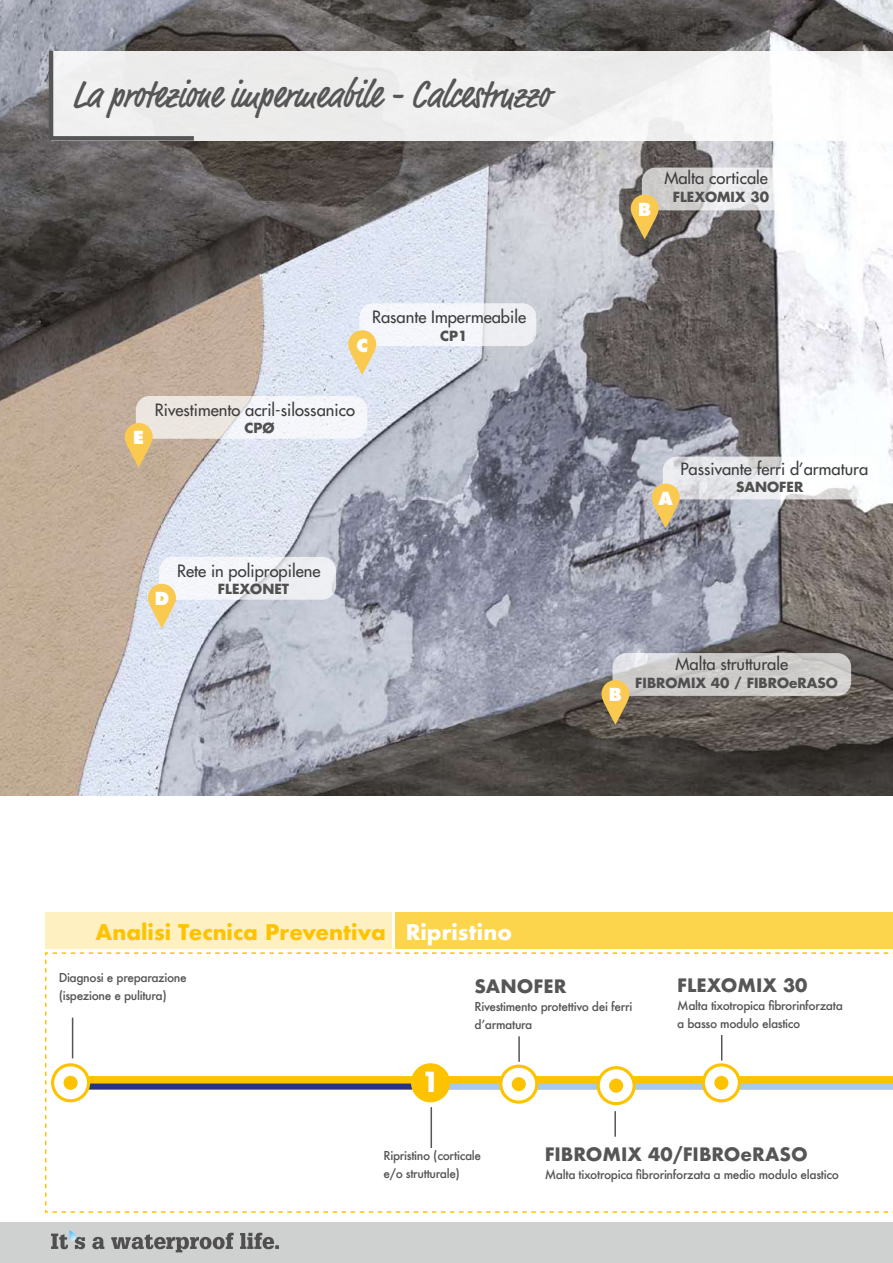
<style>
.page{position:relative;width:893px;height:1263px;background:#fff}
.page>*{position:absolute;margin:0;border:0;box-sizing:border-box;transform-origin:0 0}
.t1{font:500 condensed 39px "Market";color:#565656}
.t2{font:700 27px "Futura";color:#fff}
.t3{font:700 21px "Futura";color:#fdc300}
.t4{font:700 18px "Futura";color:#565656}
.t5{font:800 17.55px "Futura Std";color:#fff}
.t6{font:500 16.5px "Futura Std";color:#3d3d3d}
.t7{font:700 13.65px "Futura Std";color:#505050}
.t8{font:500 12px/18px "Futura";letter-spacing:-.03em;color:#565656}
.s1{color:#fff}
</style>
<div class="page">
<div style="left:0;top:1222px;width:893px;height:41px;background:#cfd0d0"></div>
<svg style="left:51px;top:1230px;width:228px;height:22px"></svg>
<img style="left:0;top:0;width:893px;height:795px">
<svg style="left:663px;top:457px;width:215px;height:42px"></svg>
<svg style="left:651px;top:483px;width:29px;height:45px"></svg>
<svg style="left:612px;top:653px;width:239px;height:43px;background:#cecccb"></svg>
<svg style="left:601px;top:679px;width:29px;height:46px"></svg>
<svg style="left:642px;top:168px;width:146px;height:42px"></svg>
<svg style="left:630px;top:194px;width:29px;height:45px"></svg>
<div style="left:359px;top:303px;width:177px;height:43px;background:#f3f5fa;border-radius:14px"></div>
<svg style="left:348px;top:329px;width:29px;height:46px"></svg>
<div style="left:159px;top:557px;width:177px;height:43px;background:#f2f3f7;border-radius:14px"></div>
<svg style="left:147px;top:583px;width:30px;height:46px"></svg>
<svg style="left:136px;top:396px;width:231px;height:43px;fill:#f1f3f7"></svg>
<svg style="left:124px;top:422px;width:29px;height:46px"></svg>
<div style="left:51px;top:51px;width:842px;height:90px;background:linear-gradient(to bottom,#f0efef,#f4f3f3)"></div>
<svg style="left:47px;top:46px;width:151px;height:97px"></svg>
<div style="left:395px;top:912px;width:498px;height:37px;background:#fdd54d"></div>
<div style="left:45px;top:912px;width:346px;height:37px;background:#fef0c0"></div>
<svg style="left:45px;top:952px;width:848px;height:261px"></svg>
<h1 class="t1" style="left:72px;top:71px;width:479px">La protezione impermeabile - Calcestruzzo</h1>
<h3 class="t6" style="left:372px;top:306px;width:156px">Rasante Impermeabile</h3>
<h3 class="t5" style="left:356px;top:334px;width:13px">C</h3>
<h3 class="t5" style="left:133px;top:427px;width:12px">E</h3>
<h3 class="t6" style="left:155px;top:399px;width:202px">Rivestimento acril-silossanico</h3>
<p class="t7" style="left:245px;top:419px;width:32px">CPØ</p>
<h3 class="t5" style="left:155px;top:587px;width:16px">D</h3>
<h3 class="t6" style="left:177px;top:560px;width:145px">Rete in polipropilene</h3>
<p class="t7" style="left:218px;top:580px;width:73px">FLEXONET</p>
<p class="t7" style="left:440px;top:326px;width:29px">CP1</p>
<h3 class="t5" style="left:638px;top:198px;width:14px">B</h3>
<h3 class="t6" style="left:664px;top:168px;width:105px">Malta corticale</h3>
<p class="t7" style="left:673px;top:188px;width:98px">FLEXOMIX 30</p>
<h3 class="t5" style="left:658px;top:487px;width:16px">A</h3>
<h3 class="t6" style="left:680px;top:458px;width:189px">Passivante ferri d’armatura</h3>
<p class="t7" style="left:736px;top:478px;width:69px">SANOFER</p>
<h3 class="t5" style="left:609px;top:684px;width:14px">B</h3>
<h3 class="t6" style="left:675px;top:653px;width:114px">Malta strutturale</h3>
<p class="t7" style="left:635px;top:673px;width:204px">FIBROMIX 40 / FIBROeRASO</p>
<h3 class="t3" style="left:96px;top:917px;width:418px">Analisi Tecnica Preventiva <span class="s1">Ripristino</span></h3>
<h3 class="t4" style="left:475px;top:973px;width:93px">SANOFER</h3>
<p class="t8" style="left:475px;top:997px;width:159px">Rivestimento protettivo dei ferri d’armatura</p>
<p class="t8" style="left:59px;top:969px;width:130px">Diagnosi e preparazione (ispezione e pulitura)</p>
<h2 class="t2" style="left:421px;top:1062px;width:20px">1</h2>
<h3 class="t4" style="left:677px;top:972px;width:132px">FLEXOMIX 30</h3>
<p class="t8" style="left:677px;top:996px;width:167px">Malta tixotropica fibrorinforzata a basso modulo elastico</p>
<p class="t8" style="left:384px;top:1146px;width:99px">Ripristino (corticale e/o strutturale)</p>
<h3 class="t4" style="left:545px;top:1141px;width:265px">FIBROMIX 40/FIBROeRASO</h3>
<p class="t8" style="left:545px;top:1165px;width:296px">Malta tixotropica fibrorinforzata a medio modulo elastico</p>
</div>
